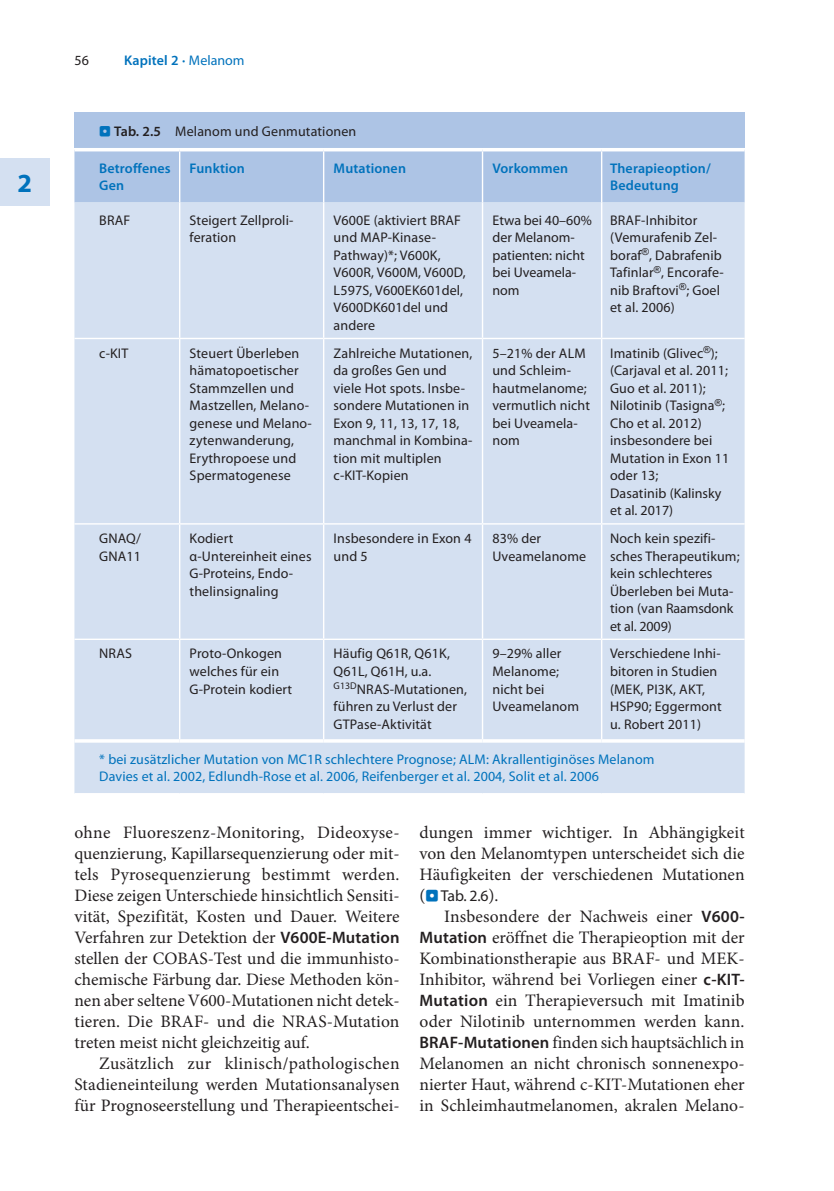
<style>
.page{position:relative;width:834px;height:1191px;background:#fff}
.page>*{position:absolute;margin:0;border:0;box-sizing:border-box;transform-origin:0 0}
.t1{font:26.25px "Myriad Pro Bold 4";color:#0072bc}
.t2{font:17.5px/21px "Minion Pro";color:#231f20;text-align:justify}
.t3{font:15.75px "Myriad Pro";color:#231f20}
.t4{font:14px/17.5px "Myriad Pro";letter-spacing:.01em;color:#231f20}
.t5{font:14px/17.5px "Myriad Pro";letter-spacing:.01em;color:#0072bc}
.t6{font:600 14px/17.5px "Myriad Pro";letter-spacing:.01em;color:#0072bc}
.s1{font-weight:400}
.s2{font-family:"Blik Buttons";color:#0072bc}
.s3{font-weight:600}
.s4{font-family:"Myriad Pro";font-weight:600;font-size:16.62px}
.s5{font-family:"Minion Pro";font-size:17.5px}
</style>
<div class="page">
<div style="left:0;top:159px;width:50px;height:47px;background:#d4e0f1"></div>
<div style="left:74px;top:113px;width:670px;height:35px;background:#adc4e5"></div>
<div style="left:74px;top:151px;width:670px;height:51px;background:#adc4e5"></div>
<div style="left:74px;top:202px;width:670px;height:591px;background:#d4e0f1"></div>
<hr style="left:179px;top:151px;width:1px;height:51px;background:#fff">
<hr style="left:323px;top:151px;width:1px;height:51px;background:#fff">
<hr style="left:481px;top:151px;width:2px;height:51px;background:#fff">
<hr style="left:601px;top:151px;width:1px;height:51px;background:#fff">
<hr style="left:179px;top:202px;width:1px;height:136px;background:#fff">
<hr style="left:323px;top:202px;width:1px;height:136px;background:#fff">
<hr style="left:481px;top:202px;width:2px;height:136px;background:#fff">
<hr style="left:601px;top:202px;width:1px;height:136px;background:#fff">
<hr style="left:74px;top:338px;width:106px;height:1px;background:#fff">
<hr style="left:180px;top:338px;width:143px;height:1px;background:#fff">
<hr style="left:179px;top:339px;width:1px;height:184px;background:#fff">
<hr style="left:323px;top:338px;width:159px;height:1px;background:#fff">
<hr style="left:323px;top:339px;width:1px;height:184px;background:#fff">
<hr style="left:482px;top:338px;width:119px;height:1px;background:#fff">
<hr style="left:481px;top:339px;width:2px;height:184px;background:#fff">
<hr style="left:601px;top:338px;width:143px;height:1px;background:#fff">
<hr style="left:601px;top:339px;width:1px;height:184px;background:#fff">
<hr style="left:74px;top:523px;width:106px;height:1px;background:#fff">
<hr style="left:180px;top:523px;width:143px;height:1px;background:#fff">
<hr style="left:179px;top:524px;width:1px;height:114px;background:#fff">
<hr style="left:323px;top:523px;width:159px;height:1px;background:#fff">
<hr style="left:323px;top:524px;width:1px;height:114px;background:#fff">
<hr style="left:482px;top:523px;width:119px;height:1px;background:#fff">
<hr style="left:481px;top:524px;width:2px;height:114px;background:#fff">
<hr style="left:601px;top:523px;width:143px;height:1px;background:#fff">
<hr style="left:601px;top:524px;width:1px;height:114px;background:#fff">
<hr style="left:74px;top:638px;width:106px;height:2px;background:#fff">
<hr style="left:180px;top:638px;width:143px;height:2px;background:#fff">
<hr style="left:179px;top:640px;width:1px;height:99px;background:#fff">
<hr style="left:323px;top:638px;width:159px;height:2px;background:#fff">
<hr style="left:323px;top:640px;width:1px;height:99px;background:#fff">
<hr style="left:482px;top:638px;width:119px;height:2px;background:#fff">
<hr style="left:481px;top:640px;width:2px;height:99px;background:#fff">
<hr style="left:601px;top:638px;width:143px;height:2px;background:#fff">
<hr style="left:601px;top:640px;width:1px;height:99px;background:#fff">
<hr style="left:74px;top:739px;width:106px;height:3px;background:#fff">
<hr style="left:180px;top:739px;width:143px;height:3px;background:#fff">
<hr style="left:323px;top:739px;width:159px;height:3px;background:#fff">
<hr style="left:482px;top:739px;width:119px;height:3px;background:#fff">
<hr style="left:601px;top:739px;width:143px;height:3px;background:#fff">
<h1 class="t1" style="left:18px;top:166px;width:16px">2</h1>
<p class="t4" style="left:74px;top:51px;width:16px">56</p>
<p class="t6" style="left:124px;top:51px;width:122px">Kapitel 2 · <span class="s1">Melanom</span></p>
<p class="t4" style="left:99px;top:122px;width:258px"><span class="s2">.</span> <span class="s3">Tab. 2.5</span> Melanom und Genmutationen</p>
<p class="t6" style="left:99px;top:159px;width:73px">Betroffenes<br>Gen</p>
<p class="t6" style="left:189px;top:159px;width:57px">Funktion</p>
<p class="t6" style="left:333px;top:159px;width:74px">Mutationen</p>
<p class="t6" style="left:492px;top:159px;width:77px">Vorkommen</p>
<p class="t6" style="left:610px;top:159px;width:102px">Therapieoption/<br>Bedeutung</p>
<p class="t4" style="left:99px;top:211px;width:32px">BRAF</p>
<p class="t4" style="left:190px;top:211px;width:104px">Steigert Zellproli&shy;feration</p>
<p class="t4" style="left:333px;top:211px;width:133px">V600E (aktiviert BRAF und MAP-Kinase-<br>Pathway)*; V600K,<br>V600R, V600M, V600D,<br>L597S, V600EK601del,<br>V600DK601del und andere</p>
<p class="t4" style="left:492px;top:211px;width:101px">Etwa bei 40–60% der Melanom&shy;patienten: nicht bei Uveamela&shy;nom</p>
<p class="t4" style="left:610px;top:211px;width:115px">BRAF-Inhibitor (Vemurafenib Zel&shy;boraf<sup>®</sup>, Dabrafenib<br>Tafinlar<sup>®</sup>, Encorafe&shy;nib Braftovi<sup>®</sup>; Goel et al. 2006)</p>
<p class="t4" style="left:99px;top:344px;width:31px">c-KIT</p>
<p class="t4" style="left:189px;top:344px;width:124px">Steuert Überleben hämatopoetischer<br>Stammzellen und<br>Mastzellen, Melano&shy;genese und Melano&shy;zytenwanderung,<br>Erythropoese und<br>Spermatogenese</p>
<p class="t4" style="left:333px;top:344px;width:140px">Zahlreiche Mutationen, da großes Gen und viele Hot spots. Insbe&shy;sondere Mutationen in<br>Exon 9, 11, 13, 17, 18, manchmal in Kombina&shy;tion mit multiplen c-KIT-Kopien</p>
<p class="t4" style="left:492px;top:344px;width:99px">5–21% der ALM und Schleim&shy;hautmelanome; vermutlich nicht bei Uveamela&shy;nom</p>
<p class="t4" style="left:610px;top:344px;width:121px">Imatinib (Glivec<sup>®</sup>); (Carjaval et al. 2011;<br>Guo et al. 2011);<br>Nilotinib (Tasigna<sup>®</sup>;<br>Cho et al. 2012) insbesondere bei<br>Mutation in Exon 11 oder 13;<br>Dasatinib (Kalinsky et al. 2017)</p>
<p class="t4" style="left:99px;top:529px;width:43px">GNAQ/<br>GNA11</p>
<p class="t4" style="left:189px;top:529px;width:123px">Kodiert α-Untereinheit eines<br>G-Proteins, Endo&shy;thelinsignaling</p>
<p class="t4" style="left:333px;top:529px;width:139px">Insbesondere in Exon 4 und 5</p>
<p class="t4" style="left:492px;top:529px;width:95px">83% der<br>Uveamelanome</p>
<p class="t4" style="left:610px;top:529px;width:131px">Noch kein spezifi&shy;sches Therapeutikum; kein schlechteres<br>Überleben bei Muta&shy;tion (van Raamsdonk et al. 2009)</p>
<p class="t4" style="left:99px;top:645px;width:34px">NRAS</p>
<p class="t4" style="left:190px;top:645px;width:104px">Proto-Onkogen welches für ein<br>G-Protein kodiert</p>
<p class="t4" style="left:333px;top:645px;width:135px">Häufig Q61R, Q61K,<br>Q61L, Q61H, u.a.<br><sup>G13D</sup>NRAS-Mutationen, führen zu Verlust der<br>GTPase-Aktivität</p>
<p class="t4" style="left:492px;top:645px;width:88px">9–29% aller<br>Melanome; nicht bei<br>Uveamelanom</p>
<p class="t4" style="left:610px;top:645px;width:113px">Verschiedene Inhi&shy;bitoren in Studien (MEK, PI3K, AKT,<br>HSP90; Eggermont u. Robert 2011)</p>
<p class="t5" style="left:99px;top:750px;width:556px">* bei zusätzlicher Mutation von MC1R schlechtere Prognose; ALM: Akrallentiginöses Melanom<br>Davies et al. 2002, Edlundh-Rose et al. 2006, Reifenberger et al. 2004, Solit et al. 2006</p>
<p class="t2" style="left:74px;top:822px;width:326px">ohne Fluoreszenz-Monitoring, Dideoxyse&shy;quenzierung, Kapillarsequenzierung oder mit&shy;tels Pyrosequenzierung bestimmt werden.<br>Diese zeigen Unterschiede hinsichtlich Sensiti&shy;vität, Spezifität, Kosten und Dauer. Weitere Verfahren zur Detektion der <span class="s4">V600E-Mutation </span>stellen der COBAS-Test und die immunhisto&shy;chemische Färbung dar. Diese Methoden kön&shy;nen aber seltene V600-Mutationen nicht detek&shy;tieren. Die BRAF- und die NRAS-Mutation treten meist nicht gleichzeitig auf.</p>
<p class="t2" style="left:74px;top:1053px;width:327px;text-indent:25px">Zusätzlich zur klinisch/pathologischen Stadieneinteilung werden Mutationsanalysen für Prognoseerstellung und Therapieentschei-</p>
<p class="t2" style="left:419px;top:822px;width:326px">dungen immer wichtiger. In Abhängigkeit von den Melanomtypen unterscheidet sich die Häufigkeiten der verschiedenen Mutationen</p>
<p class="t3" style="left:419px;top:886px;width:80px"><span class="s5">(</span><span class="s2">.</span> Tab. 2.6<span class="s5">).</span></p>
<p class="t2" style="left:419px;top:906px;width:326px;text-indent:25px">Insbesondere der Nachweis einer <span class="s4">V600- Mutation</span> eröffnet die Therapieoption mit der Kombinationstherapie aus BRAF- und MEK-Inhibitor, während bei Vorliegen einer <span class="s4">c-KIT-Mutation</span> ein Therapieversuch mit Imatinib oder Nilotinib unternommen werden kann.<br><span class="s4">BRAF-Mutationen</span> finden sich hauptsächlich in Melanomen an nicht chronisch sonnenexpo&shy;nierter Haut, während c-KIT-Mutationen eher in Schleimhautmelanomen, akralen Melano-</p>
</div>
